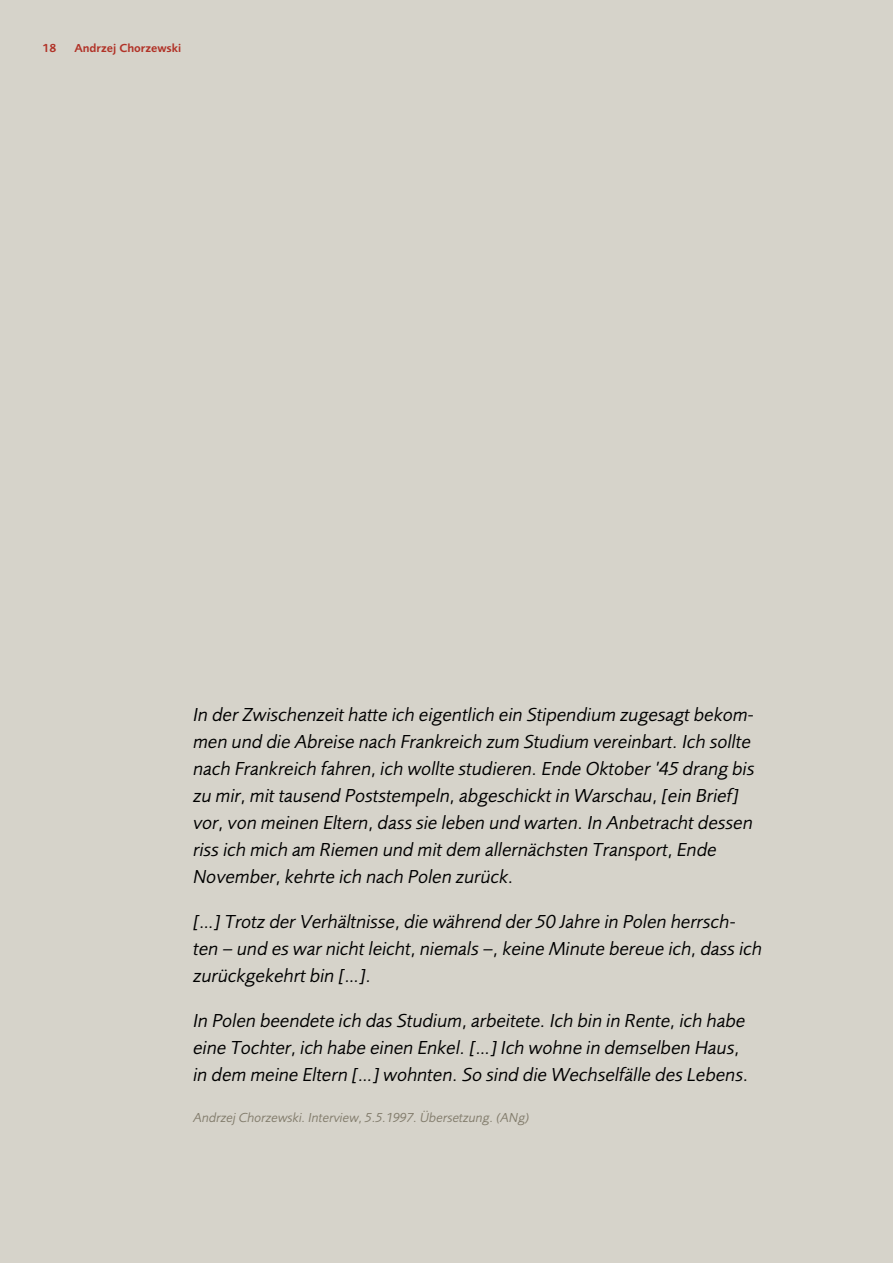
<style>
.page{position:relative;width:893px;height:1263px;background:#d6d3ca}
.page>*{position:absolute;margin:0;border:0;box-sizing:border-box;transform-origin:0 0}
.t1{font:19.5px/27px "Foundry Sans Book Italic CE";color:#000}
.t2{font:13.5px "Foundry Sans Book Italic CE";color:#827c6c}
.t3{font:12px "Foundry Sans Demi CE";color:#b13227}
</style>
<div class="page">
<p class="t3" style="left:43px;top:41px;width:15px">18</p>
<p class="t3" style="left:74px;top:41px;width:108px">Andrzej Chorzewski</p>
<p class="t1" style="left:193px;top:701px;width:563px">In der Zwischenzeit hatte ich eigentlich ein Stipendium zugesagt bekom&shy;men und die Abreise nach Frankreich zum Studium vereinbart. Ich sollte nach Frankreich fahren, ich wollte studieren. Ende Oktober ’45 drang bis zu mir, mit tausend Poststempeln, abgeschickt in Warschau, [ein Brief] vor, von meinen Eltern, dass sie leben und warten. In Anbetracht dessen riss ich mich am Riemen und mit dem allernächsten Transport, Ende November, kehrte ich nach Polen zurück.</p>
<p class="t1" style="left:193px;top:908px;width:570px">[…] Trotz der Verhältnisse, die während der 50 Jahre in Polen herrsch&shy;ten – und es war nicht leicht, niemals –, keine Minute bereue ich, dass ich zurückgekehrt bin […].</p>
<p class="t1" style="left:193px;top:1007px;width:557px">In Polen beendete ich das Studium, arbeitete. Ich bin in Rente, ich habe eine Tochter, ich habe einen Enkel. […] Ich wohne in demselben Haus, in dem meine Eltern […] wohnten. So sind die Wechselfälle des Lebens.</p>
<p class="t2" style="left:193px;top:1109px;width:338px">Andrzej Chorzewski. Interview, 5.5.1997. Übersetzung. (ANg)</p>
</div>
